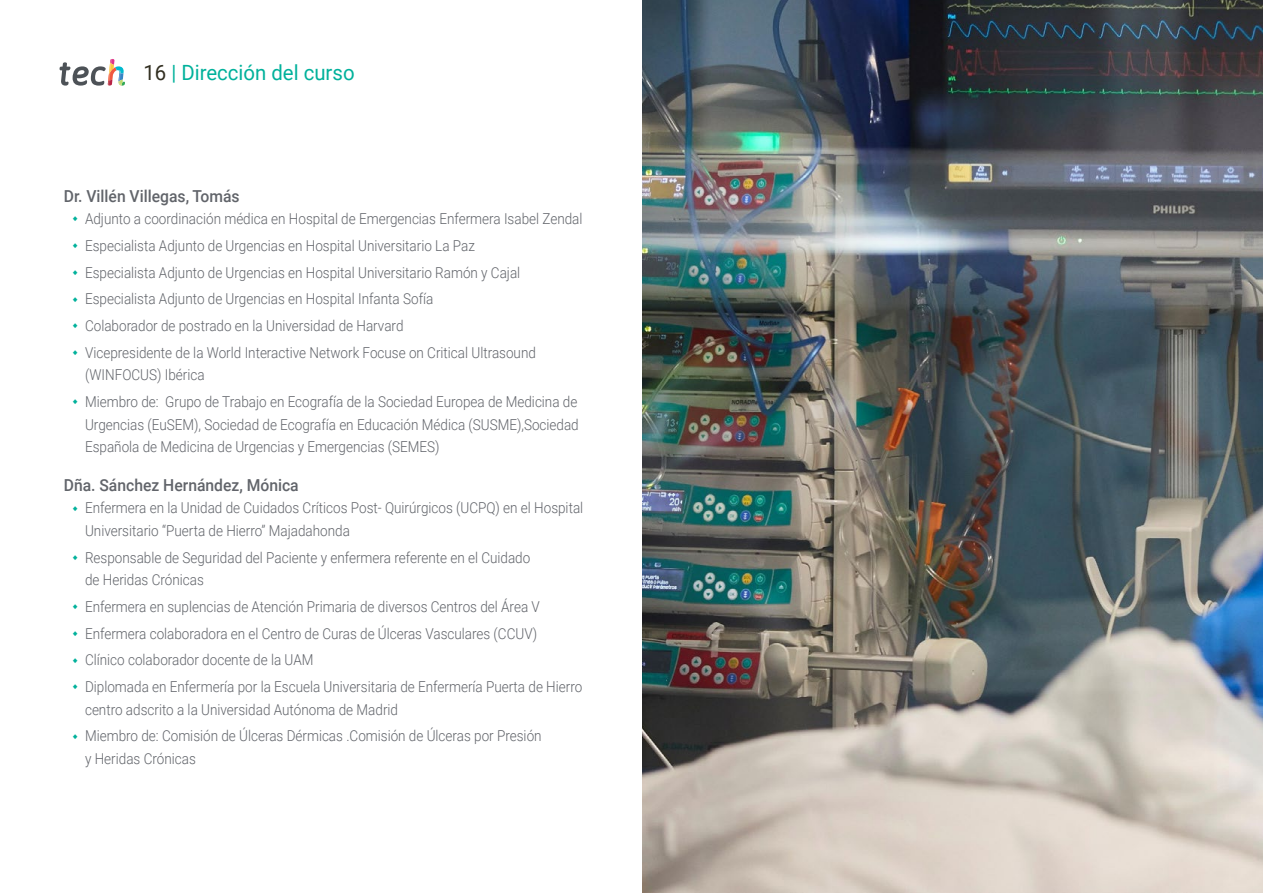
<style>
.page{position:relative;width:1263px;height:893px;background:#fff}
.page>*{position:absolute;margin:0;border:0;box-sizing:border-box;transform-origin:0 0}
.t1{font:21px "Roboto";color:#00b19b}
.t2{font:500 16.5px "Roboto";color:#61646a;scale:.95 1}
.t3{font:300 15px/26.7px "Roboto";color:#61646a;scale:.9 1}
.s1{color:#312e20}
</style>
<div class="page">
<svg style="left:60px;top:59px;width:65px;height:27px"></svg>
<img style="left:642px;top:0;width:621px;height:893px">
<h1 class="t1" style="left:144px;top:57px;width:213px"><span class="s1">16</span> | Dirección del curso</h1>
<p class="t2" style="left:64px;top:184px;width:187px">Dr. Villén Villegas, Tomás</p>
<p class="t3" style="left:85px;top:205px;width:554px">Adjunto a coordinación médica en Hospital de Emergencias Enfermera Isabel Zendal Especialista Adjunto de Urgencias en Hospital Universitario La Paz<br>Especialista Adjunto de Urgencias en Hospital Universitario Ramón y Cajal Especialista Adjunto de Urgencias en Hospital Infanta Sofía<br>Colaborador de postrado en la Universidad de Harvard<br>Vicepresidente de la World Interactive Network Focuse on Critical Ultrasound</p>
<p class="t3" style="left:85px;top:361px;width:548px">(WINFOCUS) Ibérica<br>Miembro de: Grupo de Trabajo en Ecografía de la Sociedad Europea de Medicina de</p>
<p class="t3" style="left:85px;top:413px;width:550px;line-height:22.5px">Urgencias (EuSEM), Sociedad de Ecografía en Educación Médica (SUSME),Sociedad<br>Española de Medicina de Urgencias y Emergencias (SEMES)</p>
<p class="t2" style="left:64px;top:474px;width:249px">Dña. Sánchez Hernández, Mónica</p>
<p class="t3" style="left:85px;top:496px;width:555px;line-height:22.5px">Enfermera en la Unidad de Cuidados Críticos Post- Quirúrgicos (UCPQ) en el Hospital<br>Universitario “Puerta de Hierro” Majadahonda</p>
<p class="t3" style="left:85px;top:545px;width:496px;line-height:22.5px">Responsable de Seguridad del Paciente y enfermera referente en el Cuidado de Heridas Crónicas</p>
<p class="t3" style="left:85px;top:593px;width:554px">Enfermera en suplencias de Atención Primaria de diversos Centros del Área V Enfermera colaboradora en el Centro de Curas de Úlceras Vasculares (CCUV)<br>Clínico colaborador docente de la UAM<br>Diplomada en Enfermería por la Escuela Universitaria de Enfermería Puerta de Hierro</p>
<p class="t3" style="left:85px;top:695px;width:509px">centro adscrito a la Universidad Autónoma de Madrid<br>Miembro de: Comisión de Úlceras Dérmicas .Comisión de Úlceras por Presión</p>
<p class="t3" style="left:85px;top:745px;width:125px">y Heridas Crónicas</p>
</div>
